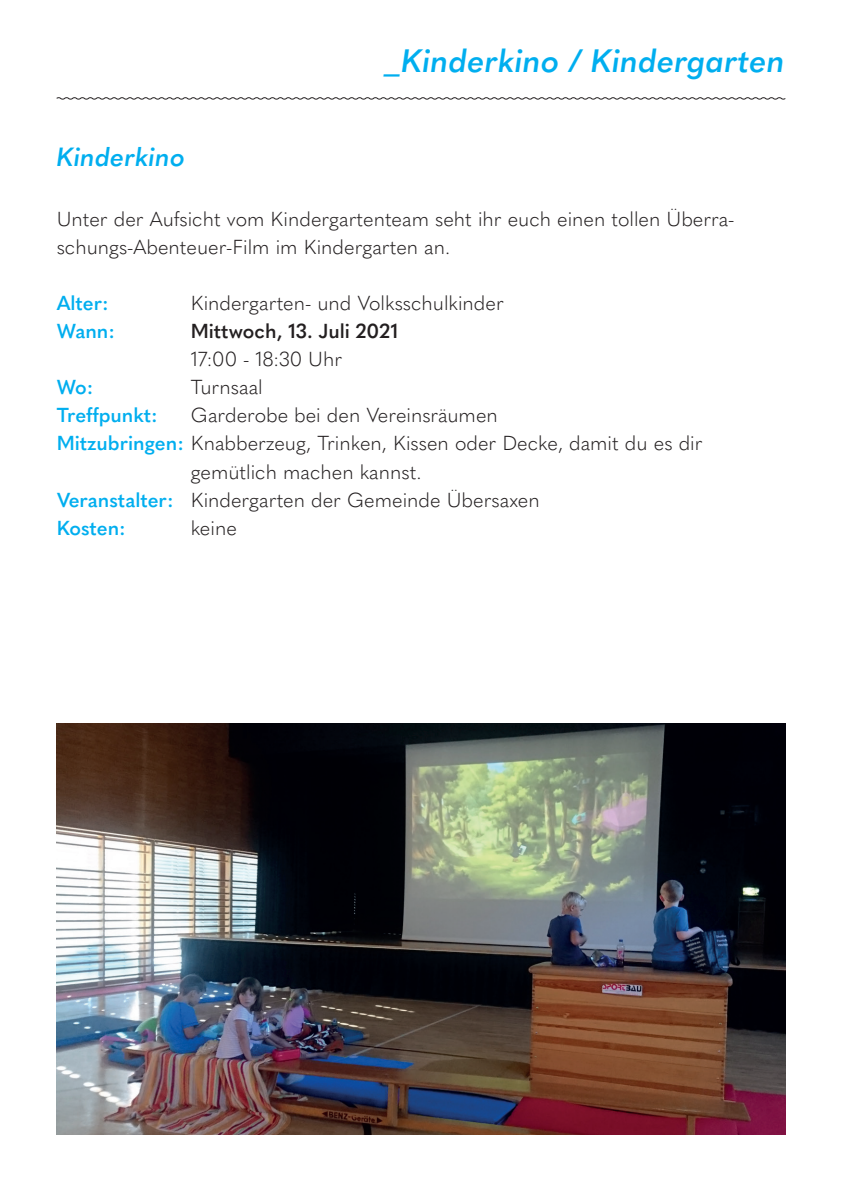
<style>
.page{position:relative;width:842px;height:1191px;background:#fff}
.page>*{position:absolute;margin:0;border:0;box-sizing:border-box;transform-origin:0 0}
.t1{font:italic 600 32px "Quasimoda";color:#00aeef}
.t2{font:italic 600 26px "Quasimoda";color:#00aeef}
.t3{font:300 20px/28px "Quasimoda";color:#231f20}
.t4{font:600 20px "Quasimoda";color:#00aeef}
.t5{font:600 20px "Quasimoda";color:#231f20}
.s1{font-weight:600;color:#00aeef}
</style>
<div class="page">
<svg style="left:56px;top:97px;width:730px;height:3px"></svg>
<img style="left:57px;top:723px;width:728px;height:411px">
<h2 class="t2" style="left:57px;top:137px;width:130px">Kinderkino</h2>
<h1 class="t1" style="left:385px;top:36px;width:401px">_Kinderkino / Kindergarten</h1>
<p class="t3" style="left:57px;top:204px;width:679px">Unter der Aufsicht vom Kindergartenteam seht ihr euch einen tollen Überra&shy;schungs-Abenteuer-Film im Kindergarten an.</p>
<p class="t4" style="left:57px;top:288px;width:54px">Alter:</p>
<p class="t3" style="left:191px;top:288px;width:315px">Kindergarten- und Volksschulkinder</p>
<p class="t4" style="left:57px;top:316px;width:60px">Wann:</p>
<p class="t5" style="left:191px;top:316px;width:209px">Mittwoch, 13. Juli 2021</p>
<p class="t3" style="left:191px;top:344px;width:153px">17:00 - 18:30 Uhr</p>
<p class="t4" style="left:57px;top:372px;width:38px">Wo:</p>
<p class="t3" style="left:191px;top:372px;width:74px">Turnsaal</p>
<p class="t4" style="left:57px;top:400px;width:103px">Treffpunkt:</p>
<p class="t3" style="left:191px;top:400px;width:309px">Garderobe bei den Vereinsräumen</p>
<p class="t3" style="left:57px;top:428px;width:647px"><span class="s1">Mitzubringen:</span> Knabberzeug, Trinken, Kissen oder Decke, damit du es dir</p>
<p class="t3" style="left:191px;top:456px;width:233px">gemütlich machen kannst.</p>
<p class="t3" style="left:57px;top:484px;width:484px"><span class="s1">Veranstalter:</span> Kindergarten der Gemeinde Übersaxen</p>
<p class="t4" style="left:57px;top:512px;width:71px">Kosten:</p>
<p class="t3" style="left:191px;top:512px;width:48px">keine</p>
</div>
